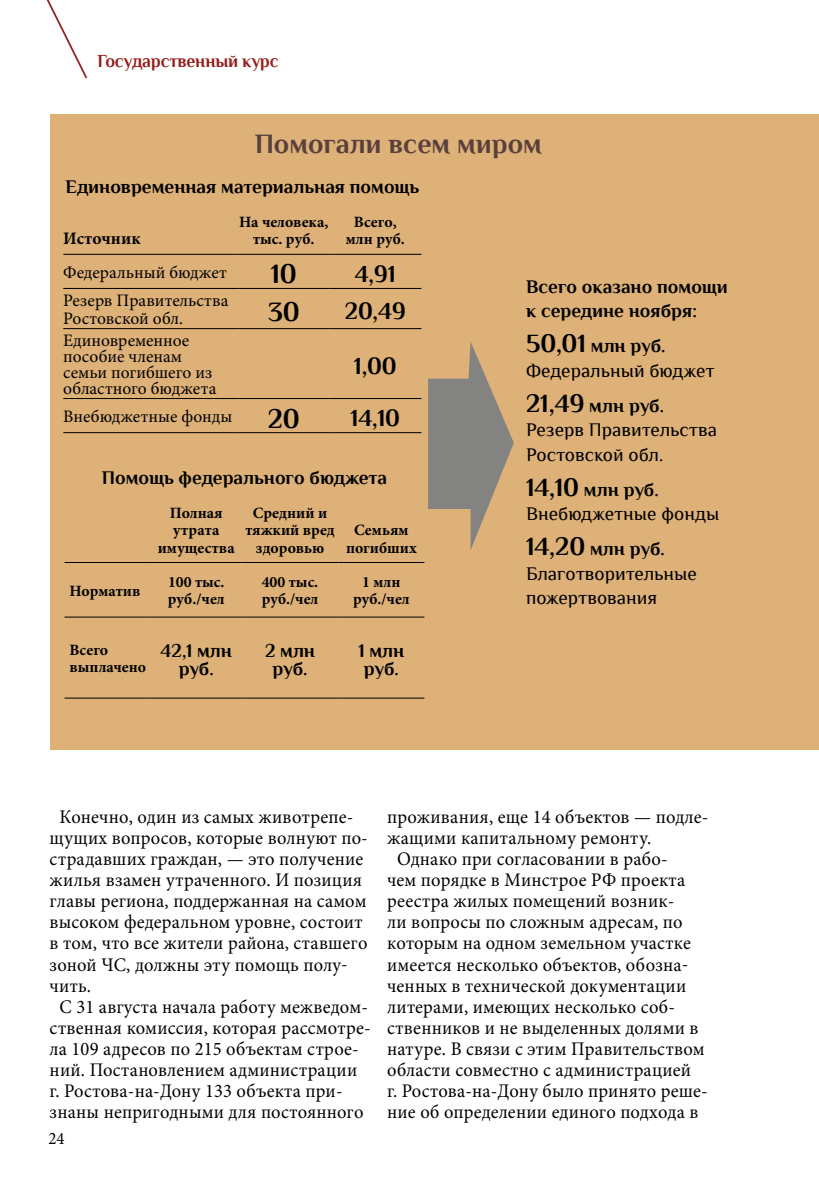
<style>
.page{position:relative;width:819px;height:1191px;background:#fff}
.page>*{position:absolute;margin:0;border:0;box-sizing:border-box;transform-origin:0 0}
.t1{font:700 28px "Philosopher";color:#59403c}
.t2{font:700 28px "Philosopher";color:#000}
.t3{font:700 24.5px "Philosopher";color:#000}
.t4{font:19.25px "Minion Pro";letter-spacing:.01em;color:#000;scale:.96 1}
.t5{font:19.25px/24.5px "Philosopher";color:#000}
.t6{font:700 19.25px/17.5px "Philosopher";color:#000;text-align:center}
.t7{font:700 18.38px "Philosopher";letter-spacing:-.01em;color:#941e1a;scale:.96 1}
.t8{font:17.5px/15.8px "Minion Pro";color:#000}
.t9{font:700 17.5px "Minion Pro";color:#000}
.t10{font:17.5px "Minion Pro";color:#000;scale:.96 1}
.t11{font:700 15.75px/17.5px "Minion Pro";color:#000;text-align:center}
.s1{font-weight:700;font-size:26.25px}
.s2{font-weight:700}
</style>
<div class="page">
<svg style="left:46px;top:0;width:41px;height:79px"></svg>
<div style="left:51px;top:115px;width:768px;height:635px;background:#ddb178"></div>
<hr style="left:63px;top:254px;width:175px;height:1px;background:#000">
<hr style="left:238px;top:254px;width:91px;height:1px;background:#000">
<hr style="left:329px;top:254px;width:92px;height:1px;background:#000">
<hr style="left:63px;top:288px;width:175px;height:1px;background:#000">
<hr style="left:238px;top:288px;width:91px;height:1px;background:#000">
<hr style="left:329px;top:288px;width:92px;height:1px;background:#000">
<hr style="left:63px;top:328px;width:175px;height:1px;background:#000">
<hr style="left:238px;top:328px;width:91px;height:1px;background:#000">
<hr style="left:329px;top:328px;width:92px;height:1px;background:#000">
<hr style="left:63px;top:398px;width:175px;height:1px;background:#000">
<hr style="left:238px;top:398px;width:91px;height:1px;background:#000">
<hr style="left:329px;top:398px;width:92px;height:1px;background:#000">
<hr style="left:63px;top:432px;width:175px;height:1px;background:#000">
<hr style="left:238px;top:432px;width:91px;height:1px;background:#000">
<hr style="left:329px;top:432px;width:92px;height:1px;background:#000">
<hr style="left:64px;top:562px;width:87px;height:1px;background:#000">
<hr style="left:151px;top:562px;width:91px;height:1px;background:#000">
<hr style="left:242px;top:562px;width:96px;height:1px;background:#000">
<hr style="left:338px;top:562px;width:86px;height:1px;background:#000">
<hr style="left:64px;top:616px;width:87px;height:1px;background:#000">
<hr style="left:151px;top:616px;width:91px;height:1px;background:#000">
<hr style="left:242px;top:616px;width:96px;height:1px;background:#000">
<hr style="left:338px;top:616px;width:86px;height:1px;background:#000">
<hr style="left:64px;top:697px;width:87px;height:1px;background:#000">
<hr style="left:151px;top:697px;width:91px;height:1px;background:#000">
<hr style="left:242px;top:697px;width:96px;height:1px;background:#000">
<hr style="left:338px;top:697px;width:86px;height:1px;background:#000">
<svg style="left:428px;top:342px;width:86px;height:208px"></svg>
<p class="t7" style="left:97px;top:51px;width:190px">Государственный курс</p>
<h1 class="t1" style="left:255px;top:129px;width:288px">Помогали всем миром</h1>
<p class="t6" style="left:65px;top:178px;width:355px">Единовременная материальная помощь</p>
<p class="t9" style="left:63px;top:226px;width:79px">Источник</p>
<p class="t11" style="left:239px;top:213px;width:91px">На человека, тыс. руб.</p>
<p class="t11" style="left:346px;top:213px;width:61px">Всего, млн руб.</p>
<p class="t8" style="left:63px;top:264px;width:165px">Федеральный бюджет</p>
<h1 class="t2" style="left:271px;top:259px;width:28px">10</h1>
<p class="t3" style="left:355px;top:261px;width:42px">4,91</p>
<p class="t8" style="left:63px;top:292px;width:167px;line-height:17.5px">Резерв Правительства<br>Ростовской обл.</p>
<h1 class="t2" style="left:268px;top:296px;width:34px">30</h1>
<p class="t3" style="left:345px;top:298px;width:63px">20,49</p>
<p class="t8" style="left:63px;top:333px;width:154px">Единовременное пособие членам семьи погибшего из областного бюджета</p>
<p class="t3" style="left:354px;top:353px;width:44px">1,00</p>
<p class="t8" style="left:63px;top:408px;width:170px">Внебюджетные фонды</p>
<h1 class="t2" style="left:268px;top:403px;width:34px">20</h1>
<p class="t3" style="left:350px;top:405px;width:51px">14,10</p>
<p class="t6" style="left:102px;top:468px;width:287px">Помощь федерального бюджета</p>
<p class="t11" style="left:158px;top:503px;width:79px">Полная утрата имущества</p>
<p class="t11" style="left:245px;top:503px;width:91px">Средний и тяжкий вред здоровью</p>
<p class="t11" style="left:346px;top:521px;width:72px">Семьям погибших</p>
<p class="t11" style="left:69px;top:581px;width:72px">Норматив</p>
<p class="t11" style="left:168px;top:573px;width:58px;text-align:left">100 тыс. руб./чел</p>
<p class="t11" style="left:262px;top:573px;width:58px;text-align:left">400 тыс. руб./чел</p>
<p class="t11" style="left:353px;top:573px;width:58px">1 млн руб./чел</p>
<p class="t11" style="left:69px;top:640px;width:78px;text-align:left">Всего выплачено</p>
<p class="t6" style="left:161px;top:642px;width:73px">42,1 млн руб.</p>
<p class="t6" style="left:265px;top:642px;width:52px">2 млн руб.</p>
<p class="t6" style="left:358px;top:642px;width:47px;text-align:left">1 млн руб.</p>
<p class="t6" style="left:526px;top:274px;width:203px;line-height:24.5px;text-align:left">Всего оказано помощи к середине ноября:</p>
<p class="t5" style="left:526px;top:334px;width:190px"><span class="s1">50,01</span> <span class="s2">млн руб.<br></span>Федеральный бюджет</p>
<p class="t5" style="left:526px;top:393px;width:192px"><span class="s1">21,49</span> <span class="s2">млн руб.<br></span>Резерв Правительства<br>Ростовской обл.</p>
<p class="t5" style="left:526px;top:477px;width:195px"><span class="s1">14,10</span> <span class="s2">млн руб.<br></span>Внебюджетные фонды</p>
<p class="t5" style="left:526px;top:537px;width:172px"><span class="s1">14,20</span> <span class="s2">млн руб.<br></span>Благотворительные пожертвования</p>
<p class="t4" style="left:60px;top:804px;width:307px">Конечно, один из самых животрепе-</p>
<p class="t4" style="left:50px;top:825px;width:333px">щущих вопросов, которые волнуют по-</p>
<p class="t4" style="left:50px;top:846px;width:328px">страдавших граждан, — это получение</p>
<p class="t4" style="left:50px;top:867px;width:327px">жилья взамен утраченного. И позиция</p>
<p class="t4" style="left:50px;top:888px;width:331px">главы региона, поддержанная на самом</p>
<p class="t4" style="left:50px;top:909px;width:327px">высоком федеральном уровне, состоит</p>
<p class="t4" style="left:50px;top:930px;width:332px">в том, что все жители района, ставшего</p>
<p class="t4" style="left:50px;top:951px;width:312px">зоной ЧС, должны эту помощь полу-</p>
<p class="t4" style="left:50px;top:972px;width:45px">чить.</p>
<p class="t4" style="left:60px;top:993px;width:323px">С 31 августа начала работу межведом-</p>
<p class="t4" style="left:50px;top:1014px;width:336px">ственная комиссия, которая рассмотре-</p>
<p class="t4" style="left:50px;top:1035px;width:323px">ла 109 адресов по 215 объектам строе-</p>
<p class="t4" style="left:50px;top:1056px;width:322px">ний. Постановлением администрации</p>
<p class="t4" style="left:50px;top:1077px;width:306px">г. Ростова-на-Дону 133 объекта при-</p>
<p class="t4" style="left:50px;top:1098px;width:328px">знаны непригодными для постоянного</p>
<p class="t10" style="left:48px;top:1126px;width:18px">24</p>
<p class="t4" style="left:387px;top:804px;width:336px">проживания, еще 14 объектов — подле-</p>
<p class="t4" style="left:387px;top:825px;width:276px">жащими капитальному ремонту.</p>
<p class="t4" style="left:397px;top:846px;width:283px">Однако при согласовании в рабо-</p>
<p class="t4" style="left:387px;top:867px;width:312px">чем порядке в Минстрое РФ проекта</p>
<p class="t4" style="left:387px;top:888px;width:301px">реестра жилых помещений возник-</p>
<p class="t4" style="left:387px;top:909px;width:309px">ли вопросы по сложным адресам, по</p>
<p class="t4" style="left:387px;top:930px;width:318px">которым на одном земельном участке</p>
<p class="t4" style="left:387px;top:951px;width:315px">имеется несколько объектов, обозна-</p>
<p class="t4" style="left:387px;top:972px;width:313px">ченных в технической документации</p>
<p class="t4" style="left:387px;top:993px;width:301px">литерами, имеющих несколько соб-</p>
<p class="t4" style="left:387px;top:1014px;width:326px">ственников и не выделенных долями в</p>
<p class="t4" style="left:387px;top:1035px;width:332px">натуре. В связи с этим Правительством</p>
<p class="t4" style="left:387px;top:1056px;width:318px">области совместно с администрацией</p>
<p class="t4" style="left:387px;top:1077px;width:335px">г. Ростова-на-Дону было принято реше-</p>
<p class="t4" style="left:387px;top:1098px;width:326px">ние об определении единого подхода в</p>
</div>
